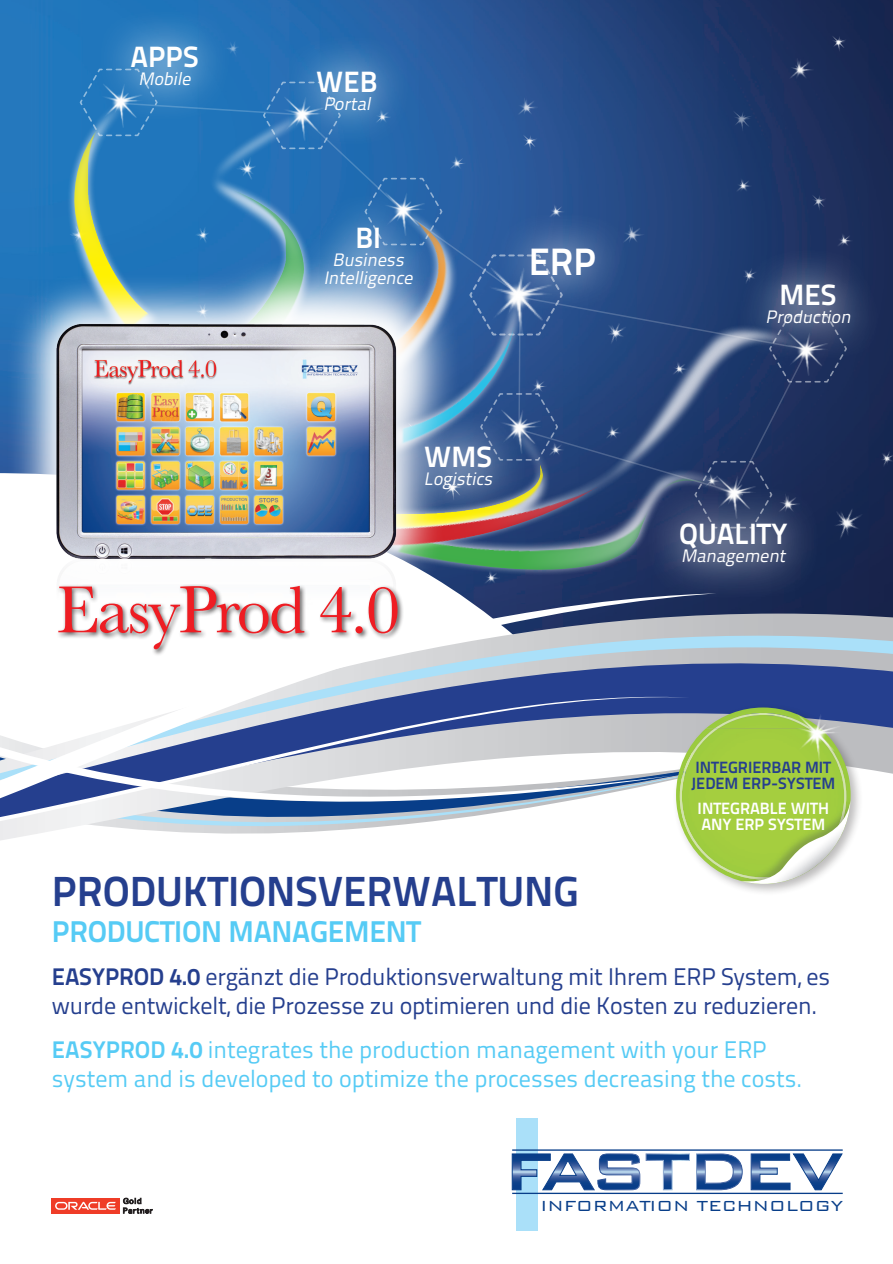
<style>
.page{position:relative;width:893px;height:1264px;background:#fff}
.page>*{position:absolute;margin:0;border:0;box-sizing:border-box;transform-origin:0 0}
.t1{font:69px "Baskerville";letter-spacing:-.03em;color:#ee1d23}
.t2{font:42px "Titillium Text 25 L 800 wt";color:#253f8e}
.t3{font:38.1px "Titillium Text 25 L 800 wt";color:#fff}
.t4{font:30px "Titillium Text 25 L 800 wt";letter-spacing:-.01em;color:#56cbf5}
.t5{font:29.25px "Titillium Text 25 L 800 wt";color:#fff}
.t6{font:24px/28.8px "Titillium Text 25 L 400 wt";letter-spacing:-.01em;color:#253f8e}
.t7{font:24px/28.8px "Titillium Text 25 L 400 wt";color:#56cbf5}
.t8{font:300 19.5px "Bank Gothic BT";color:#083e89}
.t9{font:italic 18px/18px "Titillium Text 25 L 400 wt";color:#fff;text-align:center}
.t10{font:16.35px "Titillium Text 25 L 800 wt";color:#253f8e}
.t11{font:16.35px/16.4px "Titillium Text 25 L 800 wt";color:#fff}
.s1{font-family:"Titillium Text 25 L 800 wt"}
</style>
<div class="page">
<img style="left:0;top:0;width:893px;height:613px">
<div style="left:516px;top:1117px;width:22px;height:113px;background:#aae0f9"></div>
<svg style="left:511px;top:1153px;width:232px;height:37px"></svg>
<svg style="left:750px;top:1153px;width:93px;height:37px"></svg>
<hr style="left:512px;top:1192px;width:330px;height:1px;background:#083e89">
<hr style="left:512px;top:1149px;width:330px;height:1px;background:#083e89">
<img style="left:848px;top:363px;width:24px;height:21px">
<div style="left:94px;top:7px;width:141px;height:117px;background:#fff;opacity:.6"></div>
<div style="left:280px;top:33px;width:133px;height:116px;background:#fff;opacity:.6"></div>
<div style="left:730px;top:245px;width:156px;height:118px;background:#fff;opacity:.6"></div>
<img style="left:821px;top:31px;width:41px;height:23px">
<img style="left:781px;top:32px;width:40px;height:36px">
<img style="left:848px;top:215px;width:10px;height:42px">
<img style="left:206px;top:28px;width:46px;height:36px">
<img style="left:45px;top:208px;width:22px;height:47px">
<div style="left:848px;top:469px;width:34px;height:92px;background:#152650"></div>
<img style="left:867px;top:431px;width:26px;height:46px">
<img style="left:886px;top:430px;width:7px;height:42px">
<div style="left:67px;top:97px;width:94px;height:249px;background:#fff;opacity:.75"></div>
<svg style="left:73px;top:68px;width:775px;height:517px;background:#2d5d96"></svg>
<svg style="left:462px;top:297px;width:367px;height:300px;background:#2b4372"></svg>
<svg style="left:462px;top:315px;width:345px;height:242px;background:#304d80"></svg>
<svg style="left:6px;top:255px;width:456px;height:198px;background:#578db4"></svg>
<img style="left:11px;top:305px;width:425px;height:148px">
<svg style="left:672px;top:457px;width:102px;height:76px;background:#384972"></svg>
<svg style="left:672px;top:533px;width:102px;height:80px;background:#3a486f"></svg>
<svg style="left:717px;top:647px;width:176px;height:66px;background:#596da2"></svg>
<svg style="left:672px;top:593px;width:45px;height:110px;background:#697ba2"></svg>
<img style="left:0;top:453px;width:672px;height:238px">
<svg style="left:0;top:691px;width:690px;height:150px"></svg>
<div style="left:672px;top:703px;width:191px;height:193px;background:#231f20;opacity:.3"></div>
<svg style="left:706px;top:707px;width:57px;height:21px"></svg>
<img style="left:676px;top:728px;width:174px;height:155px">
<img style="left:680px;top:728px;width:166px;height:151px">
<svg style="left:741px;top:800px;width:109px;height:83px"></svg>
<img style="left:763px;top:699px;width:126px;height:72px">
<div style="left:51px;top:1197px;width:69px;height:16px;background:#ef3c27"></div>
<svg style="left:55px;top:1201px;width:61px;height:8px"></svg>
<svg style="left:123px;top:1197px;width:30px;height:16px"></svg>
<div style="left:56px;top:583px;width:348px;height:73px;background:#231f20;opacity:.7"></div>
<p class="t5" style="left:130px;top:34px;width:70px">APPS</p>
<p class="t9" style="left:138px;top:69px;width:58px">Mobile</p>
<p class="t5" style="left:316px;top:59px;width:63px">WEB</p>
<p class="t9" style="left:323px;top:94px;width:53px">Portal</p>
<p class="t5" style="left:355px;top:215px;width:27px">BI</p>
<p class="t9" style="left:324px;top:250px;width:95px">Business<br>Intelligence</p>
<h3 class="t3" style="left:529px;top:232px;width:69px">ERP</h3>
<p class="t5" style="left:424px;top:434px;width:69px">WMS</p>
<p class="t9" style="left:424px;top:468px;width:74px">Logistics</p>
<h1 class="t1" style="left:56px;top:569px;width:345px">EasyProd 4.0</h1>
<p class="t5" style="left:779px;top:272px;width:58px">MES</p>
<p class="t9" style="left:765px;top:307px;width:91px">Production</p>
<p class="t5" style="left:679px;top:511px;width:110px">QUALITY</p>
<p class="t9" style="left:681px;top:545px;width:110px">Management</p>
<p class="t10" style="left:695px;top:754px;width:53px">INTEGRIERBAR</p>
<p class="t10" style="left:805px;top:754px;width:10px">MIT</p>
<p class="t10" style="left:691px;top:770px;width:107px">JEDEM ERP-SYSTEM</p>
<p class="t11" style="left:697px;top:798px;width:133px">INTEGRABLE WITH<br>ANY ERP SYSTEM</p>
<h2 class="t2" style="left:52px;top:858px;width:318px">PRODUKTIONSVERWALTU</h2>
<h2 class="t2" style="left:524px;top:858px;width:56px">NG</h2>
<p class="t4" style="left:52px;top:907px;width:370px">PRODUCTION MANAGEMENT</p>
<p class="t6" style="left:52px;top:961px;width:780px"><span class="s1">EASYPROD 4.0</span> ergänzt die Produktionsverwaltung mit Ihrem ERP System, es wurde entwickelt, die Prozesse zu optimieren und die Kosten zu reduzieren.</p>
<p class="t7" style="left:52px;top:1033px;width:752px"><span class="s1">EASYPROD 4.0</span> integrates the production management with your ERP system and is developed to optimize the processes decreasing the costs.</p>
<p class="t8" style="left:540px;top:1195px;width:304px">INFORMATION TECHNOLOGY</p>
</div>
